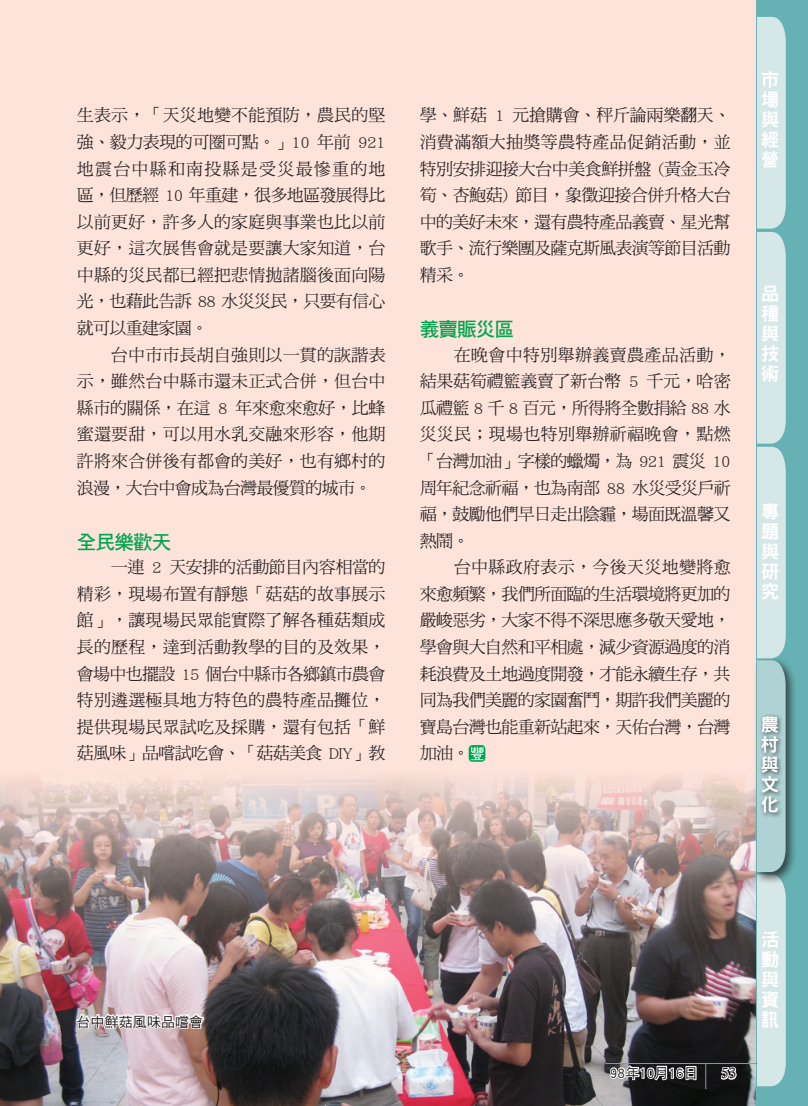
<style>
.page{position:relative;width:808px;height:1106px;background:#fff}
.page>*{position:absolute;margin:0;border:0;box-sizing:border-box;transform-origin:0 0}
.內文{font:19.5px "DF Hei Std W7";letter-spacing:-.04em;color:#00a54f}
.段落樣式3{font:18.15px/20.1px "DF Hei Std W9";color:#fff;text-align:justify}
.內文-2{font:16.95px/26.5px "DF Ming Std W5";letter-spacing:-.04em;color:#231f20;text-align:justify}
.t1{font:15px "Calisto";color:#231f20}
.內文-3{font:13.95px "DF Hei Std W5";letter-spacing:.01em;color:#231f20}
.正常{font:13.95px "DF Hei Std W5";color:#231f20}
</style>
<div class="page">
<div style="left:0;top:0;width:757px;height:1106px;background:#fde3da"></div>
<img style="left:0;top:745px;width:757px;height:361px">
<div style="left:469px;top:745px;width:16px;height:16px;background:#00a54f;border-radius:4px"></div>
<svg style="left:471px;top:746px;width:13px;height:14px"></svg>
<div style="left:757px;top:0;width:51px;height:1106px;background:#66b1b3"></div>
<div style="left:753px;top:656px;width:45px;height:228px;background:#231f20;opacity:.75"></div>
<svg style="left:757px;top:17px;width:29px;height:1069px;background:#cbe1e2"></svg>
<div style="left:758px;top:712px;width:25px;height:106px;background:#231f20;opacity:.75"></div>
<img style="left:74px;top:991px;width:134px;height:47px">
<svg style="left:608px;top:1054px;width:90px;height:30px;background:#69696a"></svg>
<svg style="left:719px;top:1065px;width:19px;height:15px"></svg>
<hr style="left:605px;top:1063px;width:152px;height:1px;background:#939598">
<svg style="left:705px;top:1064px;width:1px;height:25px"></svg>
<p class="內文-2" style="left:77px;top:102px;width:310px">生表示，「天災地變不能預防，農民的堅強、毅力表現的可圈可點。」10 年前 921地震台中縣和南投縣是受災最慘重的地區，但歷經 10 年重建，很多地區發展得比以前更好，許多人的家庭與事業也比以前更好，這次展售會就是要讓大家知道，台中縣的災民都已經把悲情拋諸腦後面向陽光，也藉此告訴 88 水災災民，只要有信心就可以重建家園。</p>
<p class="內文-2" style="left:77px;top:341px;width:310px;text-indent:34px">台中市市長胡自強則以一貫的詼諧表示，雖然台中縣市還未正式合併，但台中縣市的關係，在這 8 年來愈來愈好，比蜂蜜還要甜，可以用水乳交融來形容，他期許將來合併後有都會的美好，也有鄉村的浪漫，大台中會成為台灣最優質的城市。</p>
<p class="內文" style="left:77px;top:531px;width:96px">全民樂歡天</p>
<p class="內文-2" style="left:77px;top:553px;width:310px;text-indent:34px">一連 2 天安排的活動節目內容相當的精彩，現場布置有靜態「菇菇的故事展示館」，讓現場民眾能實際了解各種菇類成長的歷程，達到活動教學的目的及效果，會場中也擺設 15 個台中縣市各鄉鎮市農會特別遴選極具地方特色的農特產品攤位，提供現場民眾試吃及採購，還有包括「鮮菇風味」品嚐試吃會、「菇菇美食 DIY」教</p>
<p class="內文-2" style="left:420px;top:102px;width:313px">學、鮮菇 1 元搶購會、秤斤論兩樂翻天、消費滿額大抽獎等農特產品促銷活動，並特別安排迎接大台中美食鮮拼盤 (黃金玉冷筍、杏鮑菇) 節目，象徵迎接合併升格大台中的美好未來，還有農特產品義賣、星光幫歌手、流行樂團及薩克斯風表演等節目活動精采。</p>
<p class="內文" style="left:420px;top:318px;width:96px">義賣賑災區</p>
<p class="內文-2" style="left:420px;top:341px;width:313px;text-indent:34px">在晚會中特別舉辦義賣農產品活動，結果菇筍禮籃義賣了新台幣 5 千元，哈密瓜禮籃 8 千 8 百元，所得將全數捐給 88 水災災民；現場也特別舉辦祈福晚會，點燃「台灣加油」字樣的蠟燭，為 921 震災 10周年紀念祈福，也為南部 88 水災受災戶祈福，鼓勵他們早日走出陰霾，場面既溫馨又熱鬧。</p>
<p class="內文-2" style="left:420px;top:553px;width:312px;text-indent:34px">台中縣政府表示，今後天災地變將愈來愈頻繁，我們所面臨的生活環境將更加的嚴峻惡劣，大家不得不深思應多敬天愛地，學會與大自然和平相處，減少資源過度的消耗浪費及土地過度開發，才能永續生存，共同為我們美麗的家園奮鬥，期許我們美麗的寶島台灣也能重新站起來，天佑台灣，台灣加油。</p>
<p class="段落樣式3" style="left:761px;top:69px;width:19px">市場與經營</p>
<p class="段落樣式3" style="left:761px;top:283px;width:19px">品種與技術</p>
<p class="段落樣式3" style="left:761px;top:501px;width:19px">專題與研究</p>
<p class="段落樣式3" style="left:761px;top:714px;width:19px">農村與文化</p>
<p class="段落樣式3" style="left:761px;top:715px;width:19px">活動</p>
<p class="段落樣式3" style="left:761px;top:775px;width:19px">資訊</p>
<p class="內文-3" style="left:77px;top:1014px;width:128px">台中鮮菇風味品嚐會</p>
<p class="正常" style="left:610px;top:1065px;width:89px">98年10月16日</p>
<p class="t1" style="left:721px;top:1064px;width:17px">53</p>
<p class="段落樣式3" style="left:761px;top:928px;width:19px">活動與資訊</p>
</div>
